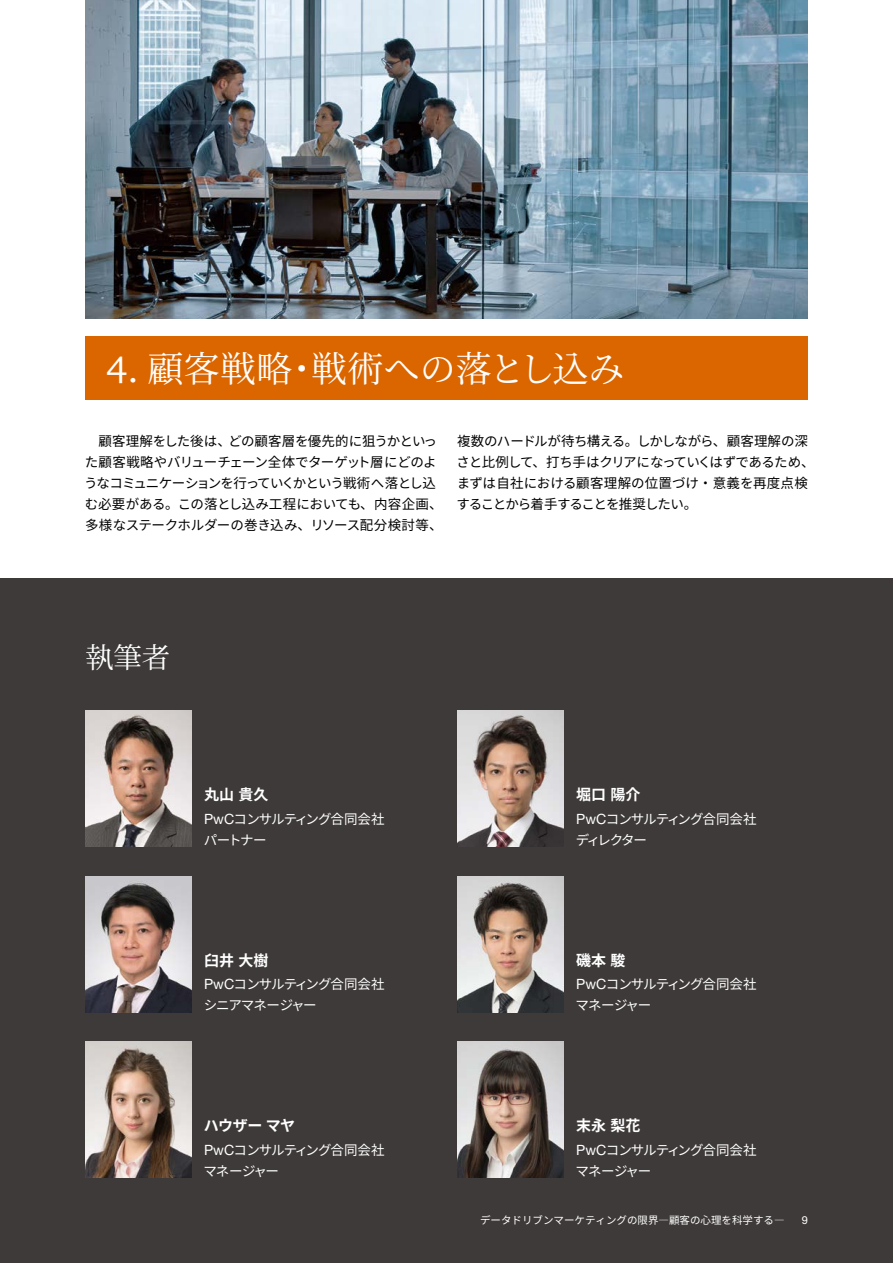
<style>
.page{position:relative;width:893px;height:1263px;background:#fff}
.page>*{position:absolute;margin:0;border:0;box-sizing:border-box;transform-origin:0 0}
.t1{font:36px "Noto Serif CJ Kjp";color:#fff}
.t2{font:28.5px "Noto Serif CJ Kjp";color:#fff}
.t3{font:700 15px "Noto Sans CJ Kjp";color:#fff}
.t4{font:13.5px/21px "Noto Sans CJ Kjp";letter-spacing:-.03em;color:#000}
.t5{font:13.5px/21px "Noto Sans CJ Kjp";letter-spacing:-.075em;color:#fff}
.t6{font:10.95px "Helvetica Neue LT Std";color:#fff}
.t7{font:10.5px "Noto Sans CJ Kjp";color:#fff}
.s1{font-family:"ITC Charter Com";font-size:37.8px}
.s2{font-family:"Helvetica Neue LT Std";font-size:14.1px}
</style>
<div class="page">
<div style="left:0;top:578px;width:893px;height:685px;background:#3e3a39"></div>
<div style="left:85px;top:336px;width:723px;height:64px;background:#db6600"></div>
<img style="left:85px;top:0;width:723px;height:319px">
<img style="left:85px;top:710px;width:106px;height:136px">
<img style="left:85px;top:876px;width:106px;height:136px">
<img style="left:85px;top:1042px;width:106px;height:136px">
<img style="left:457px;top:710px;width:106px;height:136px">
<img style="left:457px;top:876px;width:106px;height:136px">
<img style="left:457px;top:1042px;width:106px;height:136px">
<h1 class="t1" style="left:106px;top:348px;width:520px"><span class="s1">4.</span> 顧客戦略・戦術への落とし込み</h1>
<p class="t4" style="left:84px;top:430px;width:360px;text-indent:15px">顧客理解をした後は、どの顧客層を優先的に狙うかといった顧客戦略やバリューチェーン全体でターゲット層にどのようなコミュニケーションを行っていくかという戦術へ落とし込む必要がある。この落とし込み工程においても、内容企画、多様なステークホルダーの巻き込み、リソース配分検討等、</p>
<p class="t4" style="left:456px;top:430px;width:360px">複数のハードルが待ち構える。しかしながら、顧客理解の深さと比例して、打ち手はクリアになっていくはずであるため、まずは自社における顧客理解の位置づけ・意義を再度点検することから着手することを推奨したい。</p>
<h2 class="t2" style="left:85px;top:641px;width:87px">執筆者</h2>
<p class="t3" style="left:204px;top:786px;width:66px">丸山貴久</p>
<p class="t5" style="left:204px;top:808px;width:182px"><span class="s2">PwC</span>コンサルティング合同会社パートナー</p>
<p class="t3" style="left:204px;top:951px;width:66px">臼井大樹</p>
<p class="t5" style="left:204px;top:974px;width:182px"><span class="s2">PwC</span>コンサルティング合同会社シニアマネージャー</p>
<p class="t3" style="left:204px;top:1117px;width:93px">ハウザーマヤ</p>
<p class="t5" style="left:203px;top:1140px;width:183px"><span class="s2">PwC</span>コンサルティング合同会社マネージャー</p>
<p class="t3" style="left:576px;top:786px;width:66px">堀口陽介</p>
<p class="t5" style="left:576px;top:808px;width:182px"><span class="s2">PwC</span>コンサルティング合同会社ディレクター</p>
<p class="t3" style="left:576px;top:951px;width:51px">磯本駿</p>
<p class="t5" style="left:575px;top:974px;width:183px"><span class="s2">PwC</span>コンサルティング合同会社マネージャー</p>
<p class="t3" style="left:576px;top:1117px;width:66px">末永梨花</p>
<p class="t5" style="left:575px;top:1140px;width:183px"><span class="s2">PwC</span>コンサルティング合同会社マネージャー</p>
<p class="t7" style="left:480px;top:1215px;width:306px">データドリブンマーケティングの限界―顧客の心理を科学する―</p>
<p class="t6" style="left:802px;top:1214px;width:8px">9</p>
</div>
